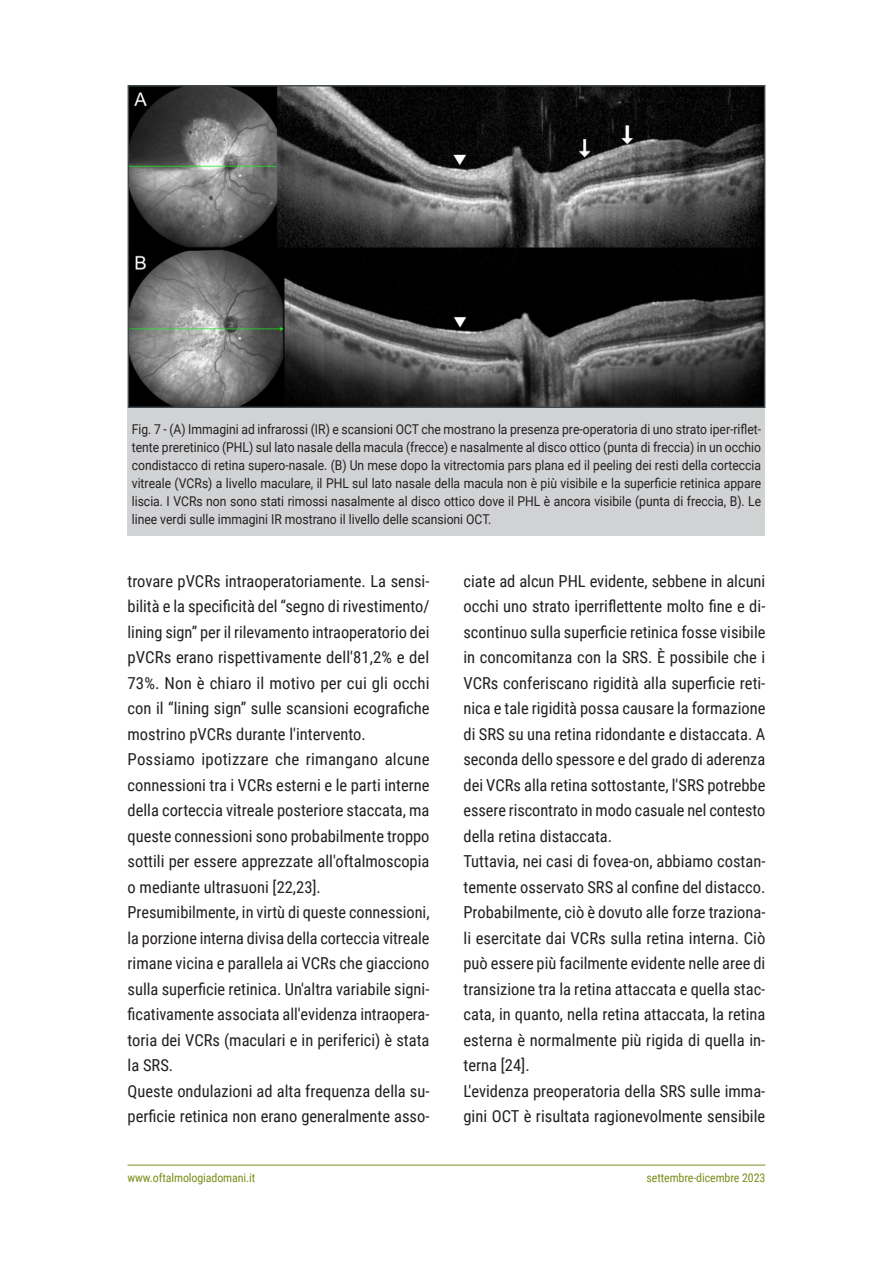
<style>
.page{position:relative;width:893px;height:1263px;background:#fff}
.page>*{position:absolute;margin:0;border:0;box-sizing:border-box;transform-origin:0 0}
.t1{font:16.5px/25.5px "Roboto Condensed";color:#231f20}
.t2{font:13.5px/18px "Roboto";color:#231f20;text-align:justify;scale:.9 1}
.t3{font:12px "Roboto Condensed";letter-spacing:-.01em;color:#7a8f1c}
</style>
<div class="page">
<hr style="left:128px;top:1165px;width:637px;height:1px;background:#7a8f1c">
<img style="left:131px;top:88px;width:631px;height:317px">
<div style="left:128px;top:85px;width:637px;height:323px;border:2px solid #41494e"></div>
<div style="left:128px;top:408px;width:637px;height:128px;background:#d1d2d4"></div>
<p class="t2" style="left:132px;top:420px;width:701px">Fig. 7 - (A) Immagini ad infrarossi (IR) e scansioni OCT che mostrano la presenza pre-operatoria di uno strato iper-riflet&shy;tente preretinico (PHL) sul lato nasale della macula (frecce) e nasalmente al disco ottico (punta di freccia) in un occhio condistacco di retina supero-nasale. (B) Un mese dopo la vitrectomia pars plana ed il peeling dei resti della corteccia vitreale (VCRs) a livello maculare, il PHL sul lato nasale della macula non è più visibile e la superficie retinica appare liscia. I VCRs non sono stati rimossi nasalmente al disco ottico dove il PHL è ancora visibile (punta di freccia, B). Le linee verdi sulle immagini IR mostrano il livello delle scansioni OCT.</p>
<p class="t1" style="left:128px;top:567px;width:304px">trovare pVCRs intraoperatoriamente. La sensi&shy;bilità e la specificità del “segno di rivestimento/ lining sign” per il rilevamento intraoperatorio dei pVCRs erano rispettivamente dell'81,2% e del 73%. Non è chiaro il motivo per cui gli occhi con il “lining sign” sulle scansioni ecografiche mostrino pVCRs durante l'intervento.<br>Possiamo ipotizzare che rimangano alcune connessioni tra i VCRs esterni e le parti interne della corteccia vitreale posteriore staccata, ma queste connessioni sono probabilmente troppo sottili per essere apprezzate all'oftalmoscopia o mediante ultrasuoni [22,23].<br>Presumibilmente, in virtù di queste connessioni, la porzione interna divisa della corteccia vitreale rimane vicina e parallela ai VCRs che giacciono sulla superficie retinica. Un'altra variabile signi&shy;ficativamente associata all'evidenza intraopera&shy;toria dei VCRs (maculari e in periferici) è stata la SRS.<br>Queste ondulazioni ad alta frequenza della su&shy;perficie retinica non erano generalmente asso-</p>
<p class="t1" style="left:463px;top:567px;width:303px">ciate ad alcun PHL evidente, sebbene in alcuni occhi uno strato iperriflettente molto fine e di&shy;scontinuo sulla superficie retinica fosse visibile in concomitanza con la SRS. È possibile che i VCRs conferiscano rigidità alla superficie reti&shy;nica e tale rigidità possa causare la formazione di SRS su una retina ridondante e distaccata. A seconda dello spessore e del grado di aderenza dei VCRs alla retina sottostante, l'SRS potrebbe essere riscontrato in modo casuale nel contesto della retina distaccata.<br>Tuttavia, nei casi di fovea-on, abbiamo costan&shy;temente osservato SRS al confine del distacco.<br>Probabilmente, ciò è dovuto alle forze traziona&shy;li esercitate dai VCRs sulla retina interna. Ciò può essere più facilmente evidente nelle aree di transizione tra la retina attaccata e quella stac&shy;cata, in quanto, nella retina attaccata, la retina esterna è normalmente più rigida di quella in&shy;terna [24].<br>L'evidenza preoperatoria della SRS sulle imma&shy;gini OCT è risultata ragionevolmente sensibile</p>
<p class="t3" style="left:128px;top:1169px;width:129px">www.oftalmologiadomani.it</p>
<p class="t3" style="left:646px;top:1169px;width:120px">settembre-dicembre 2023</p>
</div>
